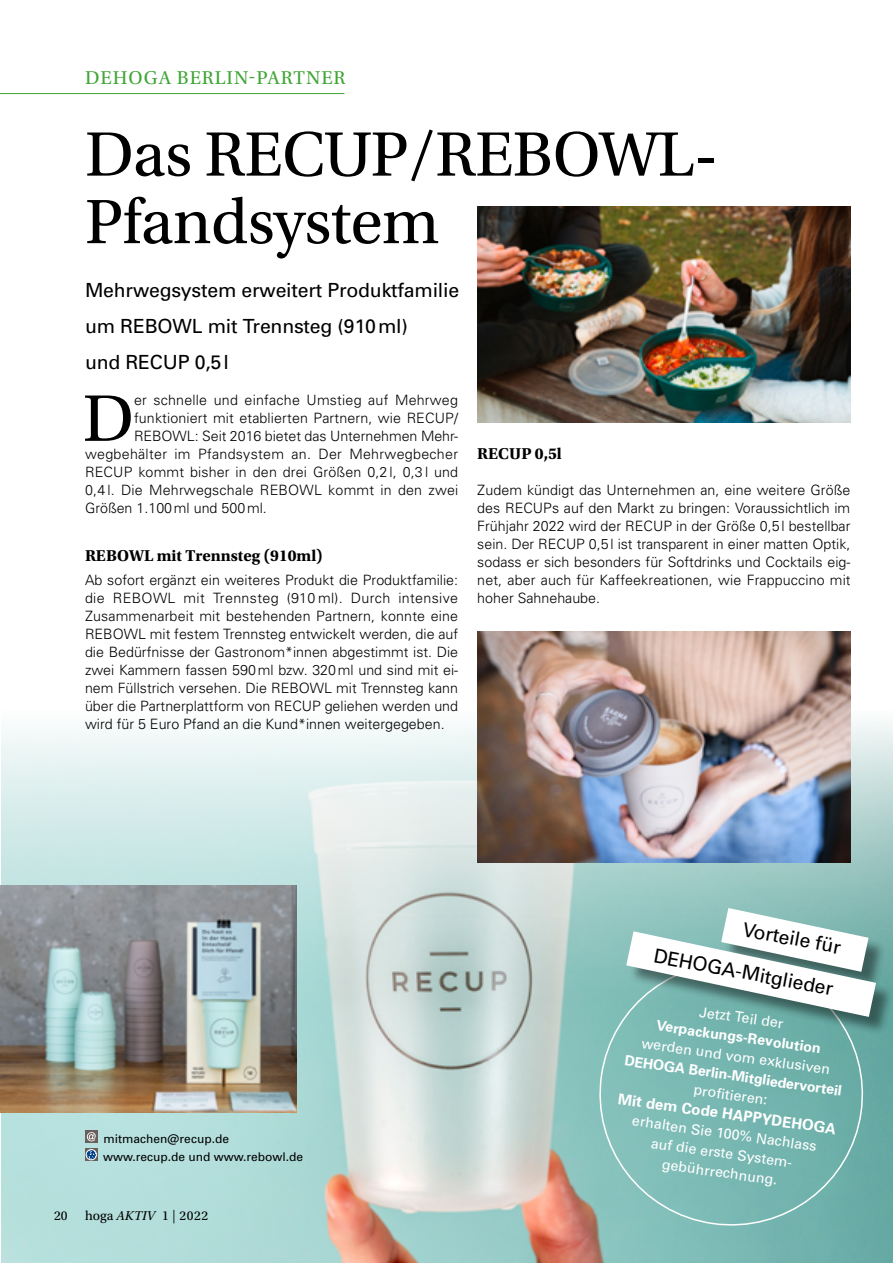
<style>
.page{position:relative;width:893px;height:1263px;background:#fff}
.page>*{position:absolute;margin:0;border:0;box-sizing:border-box;transform-origin:0 0}
.t1{font:69.45px "Utopia Std";color:#000}
.t2{font:66px/67.5px "Utopia Std";letter-spacing:-.01em;color:#000}
.t3{font:19.5px/36px "Univers";letter-spacing:-.01em;color:#000}
.t4{font:19.5px "Utopia Std";letter-spacing:.05em;color:#3fa535}
.t5{font:700 16.5px "Utopia Std";color:#000}
.t6{font:700 15px "Univers";color:#fff}
.t7{font:300 14.25px/18px "Univers";letter-spacing:.01em;color:#000;text-align:justify}
.t8{font:14.25px/19.5px "Univers";color:#fff;text-align:center}
.t9{font:700 14.25px "Univers";color:#fff}
.t10{font:13.5px "Utopia Std";letter-spacing:.02em;color:#000}
.t11{font:13.5px "Utopia Std";color:#000}
.t12{font:12px/18px "Univers";color:#000}
.s1{font-style:italic}
.s2{font-family:"Formata";font-weight:300}
</style>
<div class="page">
<img style="left:1px;top:711px;width:892px;height:552px">
<svg style="left:590px;top:953px;width:283px;height:280px;background:#79b7b2"></svg>
<div style="left:724px;top:910px;width:163px;height:80px;background:#7cb4ae"></div>
<div style="left:629px;top:934px;width:264px;height:102px;background:#000;opacity:.45"></div>
<svg style="left:626px;top:908px;width:250px;height:109px"></svg>
<hr style="left:0;top:93px;width:344px;height:1px;background:#3fa535">
<img style="left:477px;top:207px;width:373px;height:216px">
<img style="left:477px;top:631px;width:373px;height:231px">
<img style="left:0;top:885px;width:296px;height:228px">
<svg style="left:85px;top:1130px;width:12px;height:13px"></svg>
<svg style="left:87px;top:1132px;width:9px;height:9px"></svg>
<svg style="left:85px;top:1148px;width:12px;height:13px"></svg>
<svg style="left:86px;top:1149px;width:10px;height:11px"></svg>
<div style="left:86px;top:1149px;width:10px;height:11px;border:1px solid #fff;border-radius:50%"></div>
<h3 class="t4" style="left:85px;top:68px;width:262px">DEHOGA BERLIN-PARTNER</h3>
<h2 class="t2" style="left:85px;top:122px;width:634px">Das RECUP/REBOWL-<br>Pfandsystem</h2>
<h3 class="t3" style="left:85px;top:272px;width:376px">Mehrwegsystem erweitert Produktfamilie um REBOWL mit Trennsteg (910ml)<br>und RECUP 0,5l</h3>
<h1 class="t1" style="left:83px;top:381px;width:53px">D</h1>
<p class="t7" style="left:134px;top:390px;width:325px">er schnelle und einfache Umstieg auf Mehrweg</p>
<p class="t7" style="left:134px;top:408px;width:325px">funktioniert mit etablierten Partnern, wie RECUP/</p>
<p class="t7" style="left:134px;top:426px;width:326px">REBOWL: Seit 2016 bietet das Unternehmen Mehr-</p>
<p class="t7" style="left:85px;top:444px;width:375px">wegbehälter im Pfandsystem an. Der Mehrwegbecher</p>
<p class="t7" style="left:85px;top:462px;width:375px">RECUP kommt bisher in den drei Größen 0,2 l, 0,3 l und</p>
<p class="t7" style="left:85px;top:480px;width:375px">0,4 l. Die Mehrwegschale REBOWL kommt in den zwei</p>
<p class="t7" style="left:85px;top:498px;width:183px">Größen 1.100ml und 500ml.</p>
<p class="t5" style="left:85px;top:546px;width:239px">REBOWL mit Trennsteg (910ml)</p>
<p class="t7" style="left:85px;top:570px;width:375px">Ab sofort ergänzt ein weiteres Produkt die Produktfamilie: die REBOWL mit Trennsteg (910 ml). Durch intensive Zusammenarbeit mit bestehenden Partnern, konnte eine REBOWL mit festem Trennsteg entwickelt werden, die auf die Bedürfnisse der Gastronom*innen abgestimmt ist. Die zwei Kammern fassen 590ml bzw. 320ml und sind mit ei&shy;nem Füllstrich versehen. Die REBOWL mit Trennsteg kann über die Partnerplattform von RECUP geliehen werden und wird für 5 Euro Pfand an die Kund*innen weitergegeben.</p>
<p class="t5" style="left:477px;top:444px;width:86px">RECUP 0,5l</p>
<p class="t7" style="left:477px;top:480px;width:375px">Zudem kündigt das Unternehmen an, eine weitere Größe des RECUPs auf den Markt zu bringen: Voraussichtlich im Frühjahr 2022 wird der RECUP in der Größe 0,5l bestellbar sein. Der RECUP 0,5l ist transparent in einer matten Optik, sodass er sich besonders für Softdrinks und Cocktails eig&shy;net, aber auch für Kaffeekreationen, wie Frappuccino mit hoher Sahnehaube.</p>
<p class="t12" style="left:103px;top:1129px;width:202px">mitmachen@recup.de www.recup.de und www.rebowl.de</p>
<p class="t11" style="left:54px;top:1208px;width:15px">20</p>
<p class="t10" style="left:85px;top:1208px;width:125px">hoga <span class="s1">AKTIV</span> 1 <span class="s2">|</span> 2022</p>
<h3 class="t3" style="left:666px;top:892px;width:184px;line-height:42.2px;text-align:right;rotate:11deg">Vorteile für<br>DEHOGA-Mitglieder</h3>
<p class="t8" style="left:701px;top:1002px;width:86px;rotate:8deg">Jetzt Teil der</p>
<p class="t9" style="left:658px;top:1016px;width:168px;rotate:8deg">Verpackungs-Revolution</p>
<p class="t8" style="left:643px;top:1033px;width:192px;rotate:8deg">werden und vom exklusiven</p>
<p class="t9" style="left:626px;top:1051px;width:221px;rotate:8deg">DEHOGA Berlin-Mitgliedervorteil</p>
<p class="t8" style="left:695px;top:1079px;width:76px;rotate:8deg">profi tieren:</p>
<p class="t6" style="left:620px;top:1089px;width:222px;rotate:8deg">Mit dem Code HAPPYDEHOGA</p>
<p class="t8" style="left:634px;top:1110px;width:188px;rotate:8deg">erhalten Sie 100% Nachlass auf die erste System&shy;gebührrechnung.</p>
</div>
